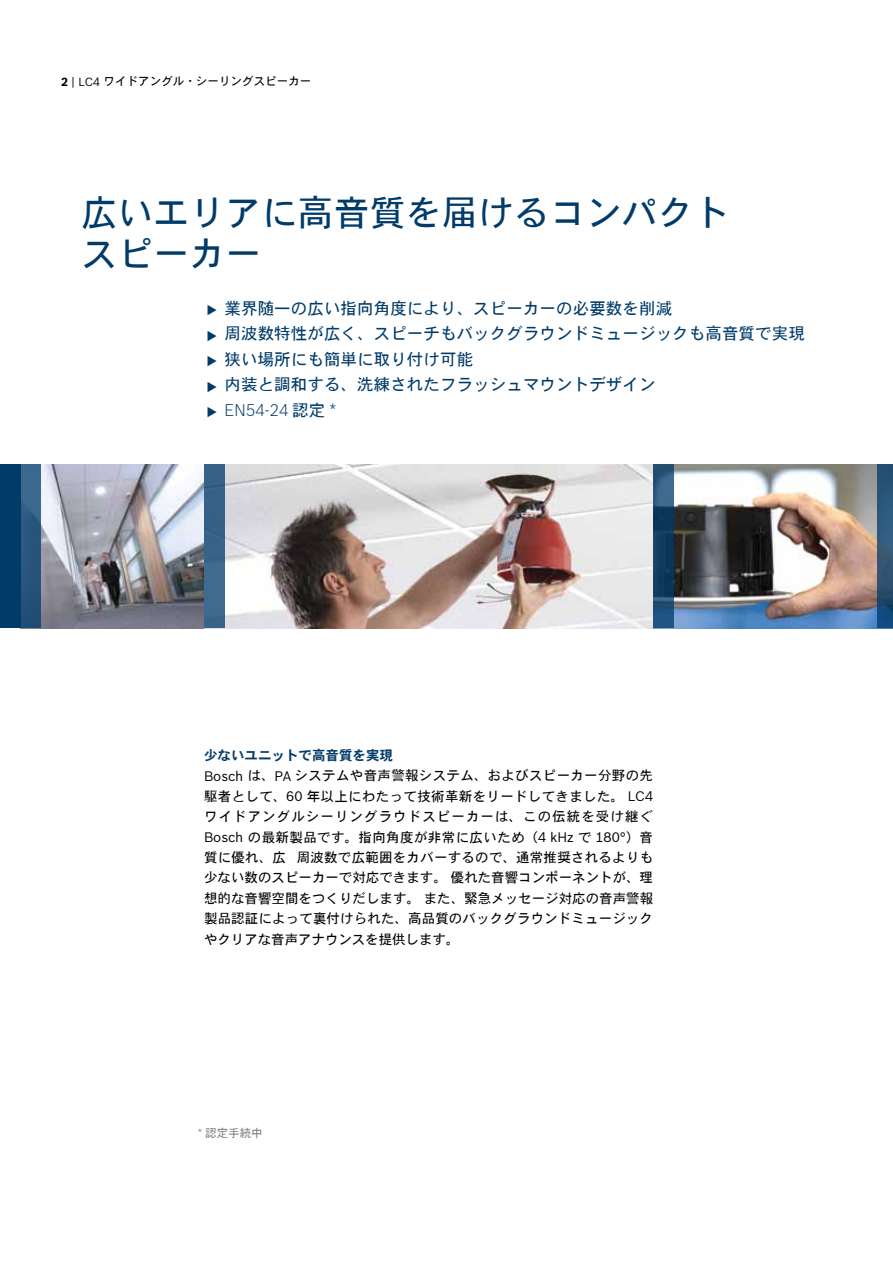
<style>
.page{position:relative;width:893px;height:1263px;background:#fff}
.page>*{position:absolute;margin:0;border:0;box-sizing:border-box;transform-origin:0 0}
.t1{font:36px/40.8px "URW Heisei Gothic";color:#003b6a}
.t2{font:16.5px/25.5px "URW Heisei Gothic";letter-spacing:.005em;color:#003b6a}
.t3{font:300 16.5px "Bosch Sans";letter-spacing:.005em;color:#003b6a}
.t4{font:13.5px/20.4px "URW Heisei Gothic";letter-spacing:.015em;color:#000}
.t5{font:11.55px "URW Heisei Gothic";color:#000}
.t6{font:11.55px "URW Heisei Gothic";color:#808285}
.s1{font-family:"Bosch Sans";font-weight:700}
.s2{font-family:"Bosch Sans"}
.s3{font-family:"URW Heisei Gothic";font-weight:400}
.s4{font-weight:700;color:#003b6a}
</style>
<div class="page">
<img style="left:41px;top:465px;width:612px;height:163px">
<img style="left:674px;top:465px;width:204px;height:163px">
<div style="left:0;top:465px;width:20px;height:163px;background:#003b6a"></div>
<div style="left:20px;top:465px;width:21px;height:163px;background:linear-gradient(to bottom,#3c698f,#1d4a71)"></div>
<svg style="left:653px;top:465px;width:21px;height:163px;background:#1a486d"></svg>
<svg style="left:878px;top:465px;width:15px;height:163px;background:#285276"></svg>
<div style="left:204px;top:465px;width:21px;height:163px;background:#376388"></div>
<p class="t5" style="left:61px;top:73px;width:252px"><span class="s1">2</span> <span class="s2">| LC4</span> ワイドアングル・シーリングスピーカー</p>
<h1 class="t1" style="left:82px;top:191px;width:649px">広いエリアに高音質を届けるコンパクトスピーカー</h1>
<p class="t2" style="left:225px;top:294px;width:582px">業界随一の広い指向角度により、スピーカーの必要数を削減<br>周波数特性が広く、スピーチもバックグラウンドミュージックも高音質で実現狭い場所にも簡単に取り付け可能<br>内装と調和する、洗練されたフラッシュマウントデザイン</p>
<p class="t3" style="left:225px;top:398px;width:113px">EN54-24 <span class="s3">認定</span> *</p>
<p class="t4" style="left:204px;top:745px;width:451px"><span class="s4">少ないユニットで高音質を実現<br></span><span class="s2">Bosch</span> は、<span class="s2">PA</span> システムや音声警報システム、およびスピーカー分野の先駆者として、<span class="s2">60</span> 年以上にわたって技術革新をリードしてきました。 <span class="s2">LC4</span>ワイドアングルシーリングラウドスピーカーは、この伝統を受け継ぐ<span class="s2">Bosch</span> の最新製品です。指向角度が非常に広いため（<span class="s2">4 kHz</span> で <span class="s2">180°</span>）音質に優れ、広 周波数で広範囲をカバーするので、通常推奨されるよりも少ない数のスピーカーで対応できます。優れた音響コンポーネントが、理想的な音響空間をつくりだします。 また、緊急メッセージ対応の音声警報製品認証によって裏付けられた、高品質のバックグラウンドミュージックやクリアな音声アナウンスを提供します。</p>
<p class="t6" style="left:198px;top:1124px;width:67px">* 認定手続中</p>
</div>
